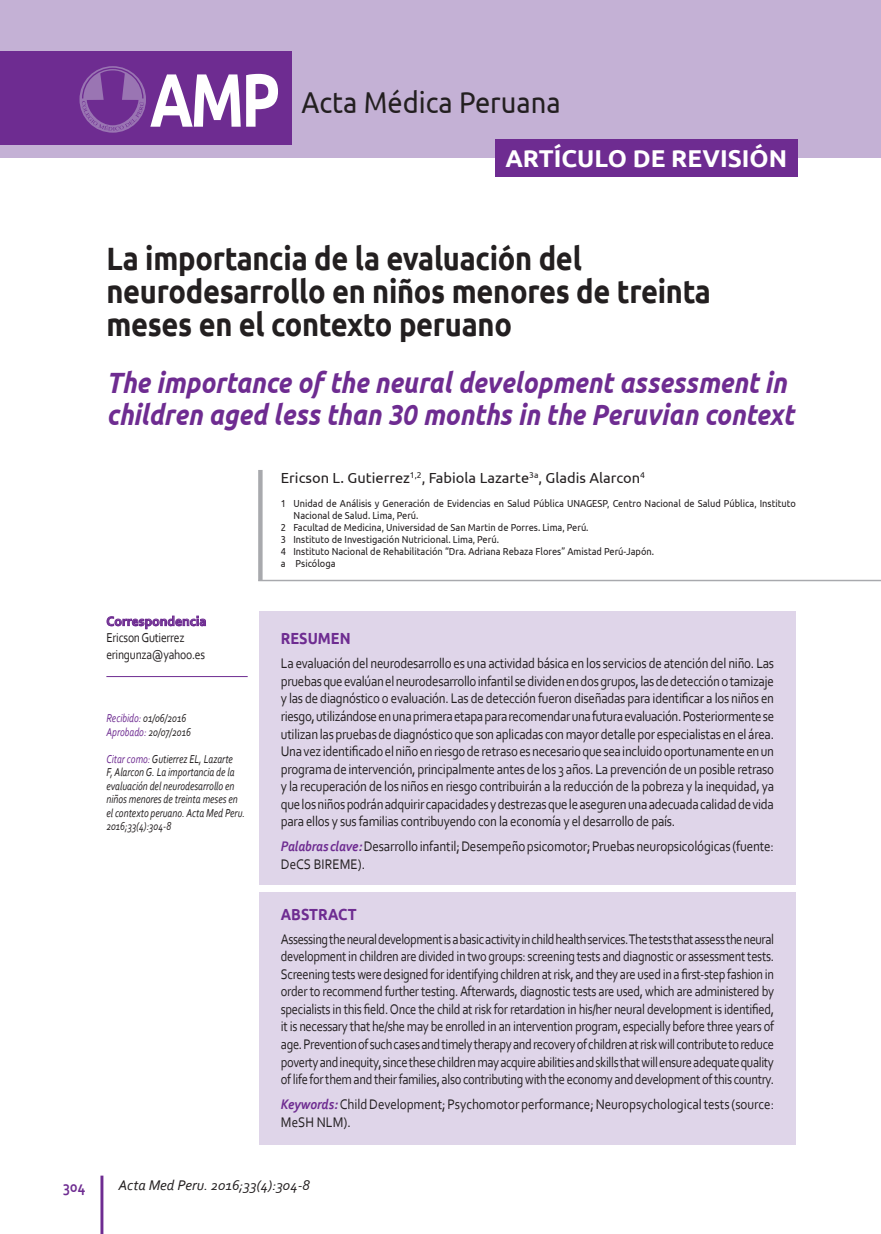
<style>
.page{position:relative;width:881px;height:1234px;background:#fff}
.page>*{position:absolute;margin:0;border:0;box-sizing:border-box;transform-origin:0 0}
.t1{font:700 75.3px "Ubuntu";color:#fff;scale:.8 1}
._01_titulo{font:700 32.25px/33px "Ubuntu";letter-spacing:-.01em;color:#231f20;scale:.9 1}
.t2{font:30.15px "Ubuntu";color:#231f20;scale:.9 1}
._02_titulo_ingles{font:italic 700 29.25px/31.5px "Ubuntu";color:#6e2c91;scale:.88 1}
.t3{font:700 24.3px "Ubuntu";color:#fff}
._05_RESUMEN_ABSTRACT{font:700 16.05px "Ubuntu";color:#6e2c91;scale:.9 1}
.t4{font:700 16.05px "Corbel";color:#6e2c91;scale:.9 1}
.t5{font:italic 14.7px "Corbel";color:#231f20}
._06_TEXTOS{font:14.55px/17.5px "Corbel";letter-spacing:-.015em;color:#231f20;text-align:justify;scale:.89 1}
._06_TEXTOS-2{font:14.55px/17.5px "Corbel";letter-spacing:-.015em;color:#231f20;text-align:justify;scale:.86 1}
._06_TEXTOS-3{font:14.55px/17.5px "Corbel";letter-spacing:-.015em;color:#231f20;scale:.9 1}
._03_AUTOR{font:14.55px "Ubuntu";color:#231f20}
._06_TEXTOS-4{font:13.5px "Corbel";letter-spacing:-.02em;color:#231f20;scale:.86 1}
._08_SUB2{font:700 13.5px "Corbel";letter-spacing:.01em;color:#6e2c91}
._06_TEXTOS-5{font:italic 12px/13.5px "Corbel";color:#231f20;scale:.8 1}
._04_PIE{font:10.2px/12px "Ubuntu";color:#231f20;scale:.9 1}
.s1{color:#6e2c91}
.s2{font-weight:700;font-style:italic;color:#6e2c91}
</style>
<div class="page">
<hr style="left:100px;top:1175px;width:3px;height:58px;background:#6e2c91">
<div style="left:259px;top:611px;width:536px;height:273px;background:#dfd5e9"></div>
<div style="left:259px;top:891px;width:536px;height:253px;background:#dfd5e9"></div>
<div style="left:0;top:0;width:880px;height:158px;background:#c4b1d5"></div>
<div style="left:0;top:51px;width:291px;height:94px;background:#6e2c91"></div>
<div style="left:495px;top:139px;width:302px;height:38px;background:#6e2c91"></div>
<svg style="left:258px;top:470px;width:4px;height:109px"></svg>
<hr style="left:258px;top:579px;width:622px;height:2px;background:#a8a9ad">
<svg style="left:79px;top:66px;width:67px;height:67px"></svg>
<svg style="left:82px;top:68px;width:62px;height:63px"></svg>
<svg style="left:106px;top:615px;width:100px;height:14px"></svg>
<hr style="left:106px;top:676px;width:141px;height:1px;background:#6e2c91">
<p class="t1" style="left:150px;top:50px;width:164px">AMP</p>
<p class="t2" style="left:301px;top:84px;width:289px">Acta Médica Peruana</p>
<p class="t3" style="left:505px;top:142px;width:283px">ARTÍCULO DE REVISIÓN</p>
<p class="_01_titulo" style="left:106px;top:240px;width:672px">La importancia de la evaluación del neurodesarrollo en niños menores de treinta meses en el contexto peruano</p>
<p class="_02_titulo_ingles" style="left:106px;top:366px;width:782px">The importance of the neural development assessment in children aged less than 30 months in the Peruvian context</p>
<p class="_08_SUB2" style="left:106px;top:612px;width:101px">Correspondencia</p>
<p class="_06_TEXTOS-4" style="left:106px;top:629px;width:92px">Ericson Gutierrez</p>
<p class="_06_TEXTOS-4" style="left:106px;top:645px;width:116px">eringunza@yahoo.es</p>
<p class="_06_TEXTOS-5" style="left:106px;top:711px;width:101px"><span class="s1">Recibido:</span> 01/06/2016</p>
<p class="_06_TEXTOS-5" style="left:106px;top:724px;width:107px"><span class="s1">Aprobado:</span> 20/07/2016</p>
<p class="_06_TEXTOS-5" style="left:106px;top:751px;width:175px"><span class="s1">Citar como:</span> Gutierrez EL, Lazarte<br>F, Alarcon G. La importancia de la evaluación del neurodesarrollo en niños menores de treinta meses en el contexto peruano. Acta Med Peru.<br>2016;33(4):304-8</p>
<p class="_03_AUTOR" style="left:281px;top:469px;width:365px">Ericson L. Gutierrez<sup>1,2</sup>, Fabiola Lazarte<sup>3a</sup>, Gladis Alarcon<sup>4</sup></p>
<p class="_04_PIE" style="left:293px;top:497px;width:559px;text-indent:-13px">1 Unidad de Análisis y Generación de Evidencias en Salud Pública UNAGESP, Centro Nacional de Salud Pública, Instituto<br>Nacional de Salud. Lima, Perú.</p>
<p class="_04_PIE" style="left:281px;top:521px;width:343px">2 Facultad de Medicina, Universidad de San Martin de Porres. Lima, Perú.</p>
<p class="_04_PIE" style="left:281px;top:533px;width:244px">3 Instituto de Investigación Nutricional. Lima, Perú.</p>
<p class="_04_PIE" style="left:281px;top:545px;width:416px">4 Instituto Nacional de Rehabilitación “Dra. Adriana Rebaza Flores” Amistad Perú-Japón.</p>
<p class="_04_PIE" style="left:281px;top:557px;width:62px">a Psicóloga</p>
<p class="_05_RESUMEN_ABSTRACT" style="left:281px;top:628px;width:79px">RESUMEN</p>
<p class="_06_TEXTOS" style="left:281px;top:654px;width:555px">La evaluación del neurodesarrollo es una actividad básica en los servicios de atención del niño. Las pruebas que evalúan el neurodesarrollo infantil se dividen en dos grupos, las de detección o tamizaje y las de diagnóstico o evaluación. Las de detección fueron diseñadas para identificar a los niños en riesgo, utilizándose en una primera etapa para recomendar una futura evaluación. Posteriormente se utilizan las pruebas de diagnóstico que son aplicadas con mayor detalle por especialistas en el área.<br>Una vez identificado el niño en riesgo de retraso es necesario que sea incluido oportunamente en un programa de intervención, principalmente antes de los 3 años. La prevención de un posible retraso y la recuperación de los niños en riesgo contribuirán a la reducción de la pobreza y la inequidad, ya que los niños podrán adquirir capacidades y destrezas que le aseguren una adecuada calidad de vida para ellos y sus familias contribuyendo con la economía y el desarrollo de país.</p>
<p class="_06_TEXTOS-3" style="left:281px;top:837px;width:549px"><span class="s2">Palabras clave:</span> Desarrollo infantil; Desempeño psicomotor; Pruebas neuropsicológicas (fuente:<br>DeCS BIREME).</p>
<p class="_05_RESUMEN_ABSTRACT" style="left:281px;top:903px;width:86px">ABSTRACT</p>
<p class="_06_TEXTOS-2" style="left:281px;top:929px;width:574px">Assessing the neural development is a basic activity in child health services. The tests that assess the neural development in children are divided in two groups: screening tests and diagnostic or assessment tests.<br>Screening tests were designed for identifying children at risk, and they are used in a first-step fashion in order to recommend further testing. Afterwards, diagnostic tests are used, which are administered by specialists in this field. Once the child at risk for retardation in his/her neural development is identified, it is necessary that he/she may be enrolled in an intervention program, especially before three years of age. Prevention of such cases and timely therapy and recovery of children at risk will contribute to reduce poverty and inequity, since these children may acquire abilities and skills that will ensure adequate quality of life for them and their families, also contributing with the economy and development of this country.</p>
<p class="_06_TEXTOS-3" style="left:281px;top:1094px;width:549px"><span class="s2">Keywords:</span> Child Development; Psychomotor performance; Neuropsychological tests (source:<br>MeSH NLM).</p>
<p class="t4" style="left:63px;top:1176px;width:26px">304</p>
<p class="t5" style="left:118px;top:1175px;width:193px">Acta Med Peru. 2016;33(4):304-8</p>
</div>
